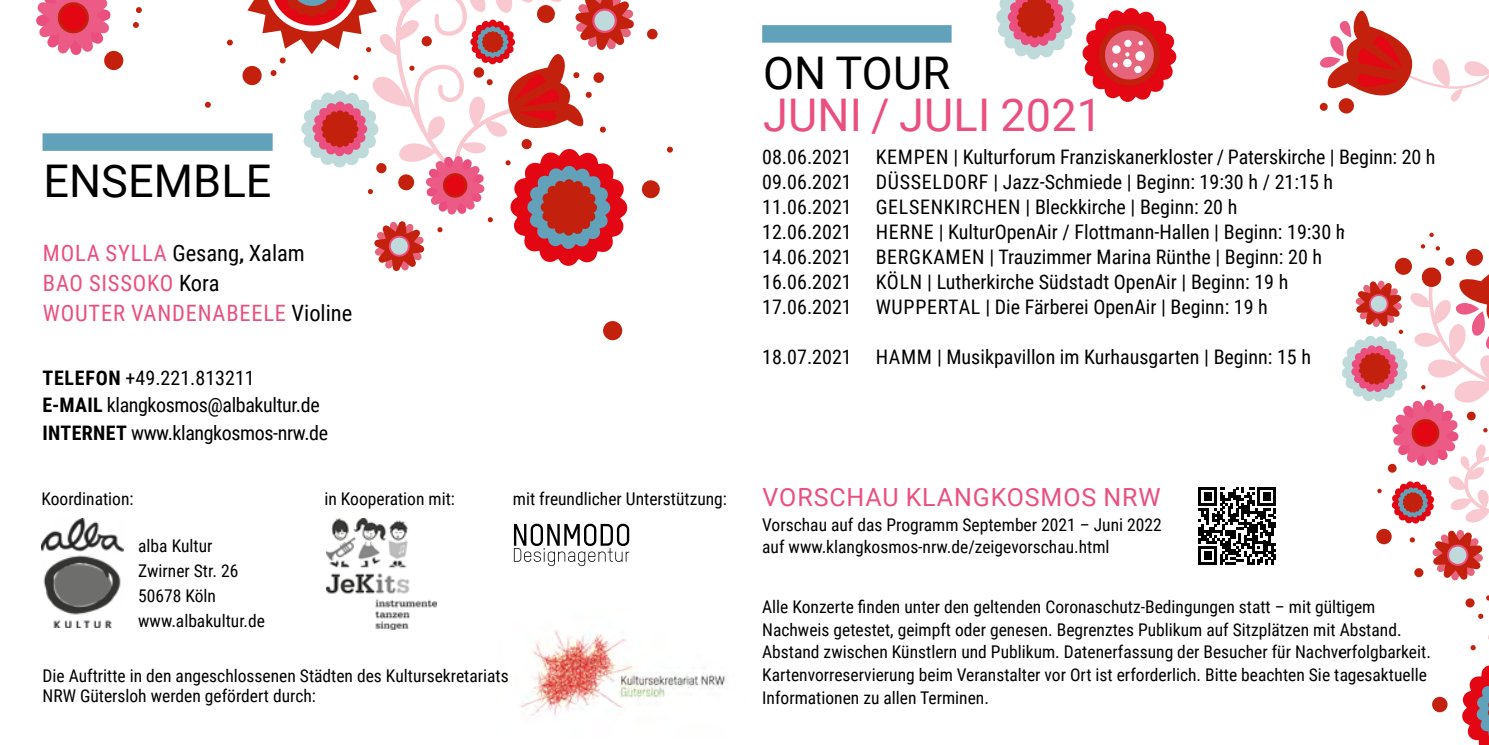
<style>
.page{position:relative;width:1489px;height:745px;background:#fff}
.page>*{position:absolute;margin:0;border:0;box-sizing:border-box;transform-origin:0 0}
.ort-überschrift{font:45px/42.5px "Roboto";letter-spacing:.005em;color:#ea4f80}
.ort-überschrift-2{font:45px "Roboto";letter-spacing:.005em;color:#000}
.t1{font:25px "Roboto";letter-spacing:.035em;color:#ea4f80}
.t2{font:22.5px "Roboto Condensed";letter-spacing:.035em;color:#ea4f80}
.t3{font:22.5px "Roboto Condensed";color:#000}
.t4{font:20px "Roboto Condensed";color:#000}
.t5{font:20px "Roboto Condensed";letter-spacing:-.02em;color:#000}
.t6{font:17.5px/22.5px "Roboto Condensed";color:#000}
.s1{color:#ea4f80}
.s2{color:#000}
.s3{font-weight:700}
</style>
<div class="page">
<img style="left:520px;top:629px;width:206px;height:87px">
<svg style="left:514px;top:523px;width:115px;height:42px"></svg>
<img style="left:326px;top:518px;width:110px;height:111px">
<div style="left:762px;top:25px;width:189px;height:18px;background:#61a1ba"></div>
<div style="left:43px;top:133px;width:230px;height:18px;background:#61a1ba"></div>
<img style="left:42px;top:518px;width:81px;height:108px">
<svg style="left:1198px;top:487px;width:78px;height:77px"></svg>
<svg style="left:666px;top:146px;width:7px;height:7px"></svg>
<svg style="left:646px;top:28px;width:12px;height:12px"></svg>
<svg style="left:641px;top:180px;width:19px;height:19px"></svg>
<svg style="left:1342px;top:232px;width:146px;height:512px"></svg>
<svg style="left:603px;top:321px;width:20px;height:20px"></svg>
<svg style="left:242px;top:0;width:392px;height:271px"></svg>
<svg style="left:36px;top:0;width:88px;height:71px"></svg>
<svg style="left:136px;top:7px;width:6px;height:6px"></svg>
<svg style="left:133px;top:22px;width:6px;height:6px"></svg>
<svg style="left:227px;top:39px;width:6px;height:7px"></svg>
<svg style="left:270px;top:70px;width:7px;height:6px"></svg>
<svg style="left:279px;top:57px;width:7px;height:7px"></svg>
<div style="left:205px;top:101px;width:6px;height:7px;background:#c3210d;border-radius:50%"></div>
<svg style="left:1319px;top:10px;width:169px;height:104px"></svg>
<svg style="left:996px;top:0;width:181px;height:102px"></svg>
<svg style="left:1133px;top:65px;width:8px;height:8px"></svg>
<p class="ort-überschrift-2" style="left:43px;top:149px;width:229px">ENSEMBLE</p>
<p class="t3" style="left:43px;top:237px;width:263px"><span class="s1">MOLA SYLLA</span> Gesang, Xalam</p>
<p class="t2" style="left:43px;top:267px;width:178px">BAO SISSOKO <span class="s2">Kora</span></p>
<p class="t2" style="left:43px;top:297px;width:311px">WOUTER VANDENABEELE <span class="s2">Violine</span></p>
<p class="t4" style="left:43px;top:363px;width:214px"><span class="s3">TELEFON</span> +49.221.813211</p>
<p class="t5" style="left:43px;top:391px;width:279px"><span class="s3">E-MAIL</span> klangkosmos@albakultur.de</p>
<p class="t5" style="left:43px;top:418px;width:287px"><span class="s3">INTERNET</span> www.klangkosmos-nrw.de</p>
<p class="t6" style="left:41px;top:486px;width:94px">Koordination:</p>
<p class="t6" style="left:324px;top:486px;width:132px">in Kooperation mit:</p>
<p class="t6" style="left:513px;top:486px;width:215px">mit freundlicher Unterstützung:</p>
<p class="t6" style="left:138px;top:533px;width:76px">alba Kultur</p>
<p class="t6" style="left:138px;top:558px;width:102px">Zwirner Str. 26</p>
<p class="t6" style="left:138px;top:583px;width:79px">50678 Köln</p>
<p class="t6" style="left:138px;top:608px;width:128px">www.albakultur.de</p>
<p class="t6" style="left:43px;top:665px;width:467px;line-height:20px">Die Auftritte in den angeschlossenen Städten des Kultursekretariats<br>NRW Gütersloh werden gefördert durch:</p>
<p class="ort-überschrift" style="left:763px;top:50px;width:341px"><span class="s2">ON TOUR<br></span>JUNI / JULI 2021</p>
<p class="t4" style="left:762px;top:142px;width:674px">08.06.2021 KEMPEN | Kulturforum Franziskanerkloster / Paterskirche | Beginn: 20 h</p>
<p class="t4" style="left:762px;top:167px;width:572px">09.06.2021 DÜSSELDORF | Jazz-Schmiede | Beginn: 19:30 h / 21:15 h</p>
<p class="t4" style="left:762px;top:192px;width:476px">11.06.2021 GELSENKIRCHEN | Bleckkirche | Beginn: 20 h</p>
<p class="t4" style="left:762px;top:217px;width:585px">12.06.2021 HERNE | KulturOpenAir / Flottmann-Hallen | Beginn: 19:30 h</p>
<p class="t4" style="left:762px;top:242px;width:561px">14.06.2021 BERGKAMEN | Trauzimmer Marina Rünthe | Beginn: 20 h</p>
<p class="t4" style="left:762px;top:267px;width:527px">16.06.2021 KÖLN | Lutherkirche Südstadt OpenAir | Beginn: 19 h</p>
<p class="t4" style="left:762px;top:292px;width:507px">17.06.2021 WUPPERTAL | Die Färberei OpenAir | Beginn: 19 h</p>
<p class="t4" style="left:762px;top:342px;width:550px">18.07.2021 HAMM | Musikpavillon im Kurhausgarten | Beginn: 15 h</p>
<p class="t1" style="left:762px;top:479px;width:399px">VORSCHAU KLANGKOSMOS NRW</p>
<p class="t6" style="left:762px;top:512px;width:401px">Vorschau auf das Programm September 2021 – Juni 2022</p>
<p class="t6" style="left:762px;top:534px;width:349px">auf www.klangkosmos-nrw.de/zeigevorschau.html</p>
<p class="t6" style="left:762px;top:595px;width:670px">Alle Konzerte finden unter den geltenden Coronaschutz-Bedingungen statt – mit gültigem Nachweis getestet, geimpft oder genesen. Begrenztes Publikum auf Sitzplätzen mit Abstand.<br>Abstand zwischen Künstlern und Publikum. Datenerfassung der Besucher für Nachverfolgbarkeit.<br>Kartenvorreservierung beim Veranstalter vor Ort ist erforderlich. Bitte beachten Sie tagesaktuelle Informationen zu allen Terminen.</p>
</div>
